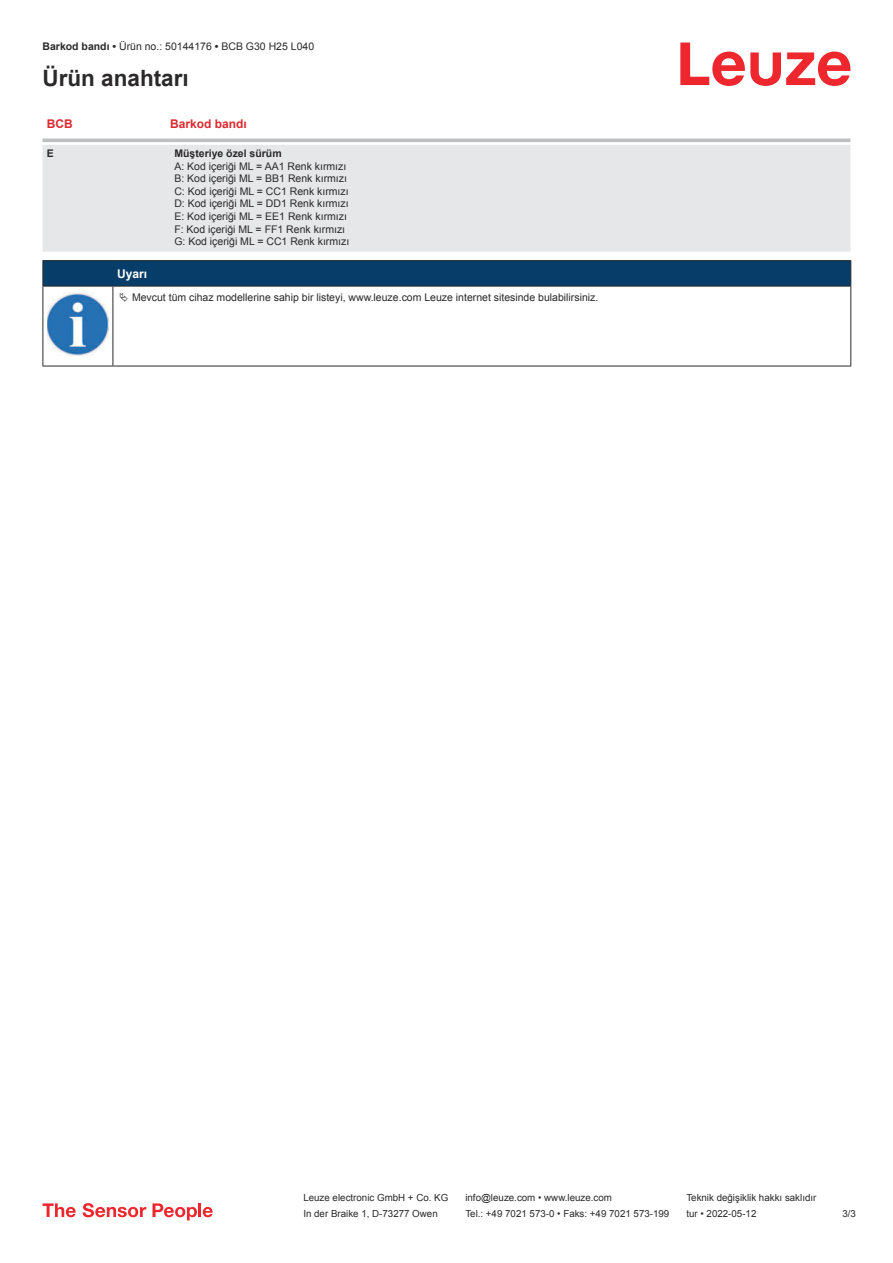
<style>
.page{position:relative;width:893px;height:1263px;background:#fff}
.page>*{position:absolute;margin:0;border:0;box-sizing:border-box;transform-origin:0 0}
.t1{font:700 22.5px "Arial";color:#2b292a}
.t2{font:700 12px "Arial";color:#db2a30}
.t3{font:700 12px "Arial";color:#fff}
.t4{font:10.5px/12.6px "Arial";color:#2b292a}
.t5{font:700 10.5px "Arial";color:#2b292a}
.t6{font:9.75px "Arial";color:#2b292a}
.s1{font-weight:700}
</style>
<div class="page">
<svg style="left:680px;top:43px;width:170px;height:43px"></svg>
<svg style="left:43px;top:138px;width:807px;height:1px"></svg>
<div style="left:43px;top:145px;width:807px;height:107px;background:#e6e7e9"></div>
<hr style="left:43px;top:139px;width:127px;height:3px;background:#bdbfc1">
<hr style="left:170px;top:139px;width:680px;height:3px;background:#bdbfc1">
<svg style="left:43px;top:1203px;width:33px;height:14px"></svg>
<svg style="left:83px;top:1203px;width:63px;height:14px"></svg>
<svg style="left:153px;top:1203px;width:44px;height:17px"></svg>
<hr style="left:198px;top:1203px;width:3px;height:14px;background:#ed272d">
<svg style="left:203px;top:1207px;width:10px;height:10px"></svg>
<svg style="left:44px;top:287px;width:806px;height:79px"></svg>
<hr style="left:43px;top:260px;width:70px;height:1px;background:#2b292a">
<hr style="left:43px;top:286px;width:70px;height:1px;background:#2b292a">
<hr style="left:113px;top:260px;width:738px;height:1px;background:#2b292a">
<div style="left:43px;top:261px;width:808px;height:25px;background:#063d69"></div>
<hr style="left:113px;top:286px;width:738px;height:1px;background:#2b292a">
<hr style="left:43px;top:286px;width:1px;height:75px;background:#2b292a">
<hr style="left:113px;top:286px;width:1px;height:75px;background:#2b292a">
<hr style="left:850px;top:286px;width:1px;height:75px;background:#2b292a">
<hr style="left:43px;top:366px;width:70px;height:1px;background:#2b292a">
<hr style="left:113px;top:366px;width:738px;height:1px;background:#2b292a">
<img style="left:47px;top:292px;width:61px;height:63px">
<div style="left:115px;top:287px;width:734px;height:20px;background:#fff"></div>
<p class="t4" style="left:43px;top:41px;width:273px"><span class="s1">Barkod bandı •</span> Ürün no.: 50144176 <span class="s1">•</span> BCB G30 H25 L040</p>
<h1 class="t1" style="left:43px;top:63px;width:148px">Ürün anahtarı</h1>
<p class="t2" style="left:47px;top:115px;width:27px">BCB</p>
<p class="t2" style="left:170px;top:115px;width:78px">Barkod bandı</p>
<p class="t5" style="left:47px;top:149px;width:9px">E</p>
<p class="t5" style="left:174px;top:146px;width:109px">Müşteriye özel sürüm</p>
<p class="t4" style="left:174px;top:160px;width:176px">A: Kod içeriği ML = AA1 Renk kırmızı B: Kod içeriği ML = BB1 Renk kırmızı C: Kod içeriği ML = CC1 Renk kırmızı D: Kod içeriği ML = DD1 Renk kırmızı E: Kod içeriği ML = EE1 Renk kırmızı F: Kod içeriği ML = FF1 Renk kırmızı G: Kod içeriği ML = CC1 Renk kırmızı</p>
<p class="t3" style="left:117px;top:265px;width:32px">Uyarı</p>
<p class="t4" style="left:132px;top:291px;width:468px">Mevcut tüm cihaz modellerine sahip bir listeyi, www.leuze.com Leuze internet sitesinde bulabilirsiniz.</p>
<p class="t6" style="left:303px;top:1194px;width:146px">Leuze electronic GmbH + Co. KG</p>
<p class="t6" style="left:465px;top:1194px;width:148px">info@leuze.com • www.leuze.com</p>
<p class="t6" style="left:686px;top:1191px;width:132px">Teknik değişiklik hakkı saklıdır</p>
<p class="t6" style="left:303px;top:1210px;width:136px">In der Braike 1, D-73277 Owen</p>
<p class="t6" style="left:465px;top:1207px;width:205px">Tel.: +49 7021 573-0 • Faks: +49 7021 573-199</p>
<p class="t6" style="left:686px;top:1210px;width:72px">tur • 2022-05-12</p>
<p class="t6" style="left:842px;top:1210px;width:15px">3 /3</p>
</div>
